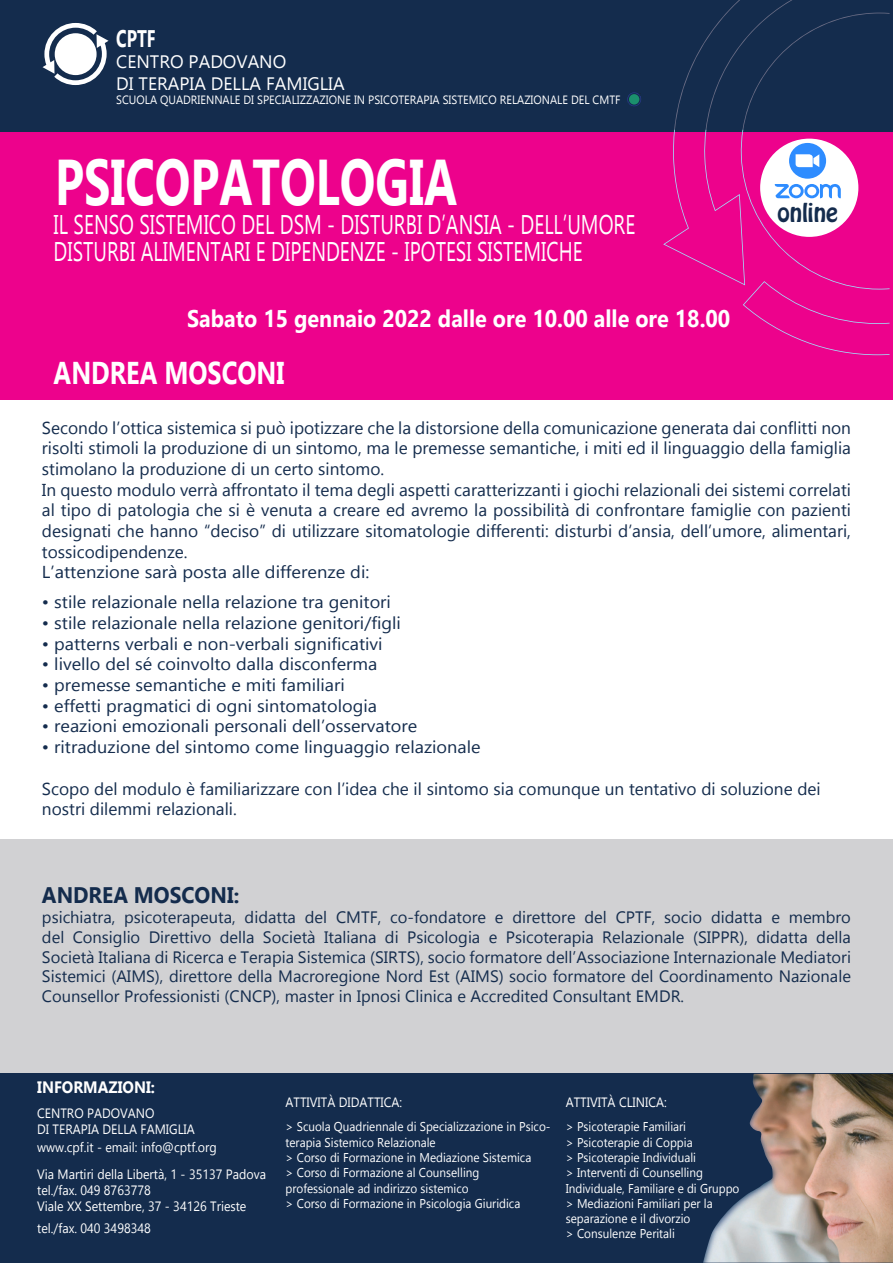
<style>
.page{position:relative;width:893px;height:1263px;background:#fff}
.page>*{position:absolute;margin:0;border:0;box-sizing:border-box;transform-origin:0 0}
.t1{font:700 64.5px "Gadugi";color:#fff;scale:.73 1}
.t2{font:700 31.5px "Gadugi";color:#fff;scale:.8 1}
.t3{font:27px/27px "Gadugi";color:#fff;scale:.73 1}
.t4{font:700 24px "Gadugi";color:#fff;scale:.9 1}
.t5{font:700 24px "Gadugi";color:#fff;scale:.7 1}
.t6{font:700 22.5px "Gadugi";color:#142c4d;scale:.93 1}
.t7{font:22.5px "Hobo Std";color:#142c4d}
.t8{font:18px/21.6px "Gadugi";color:#fff}
.t9{font:17.25px/20.7px "Gadugi";color:#142c4d}
.t10{font:17.25px "Gadugi";color:#142c4d;scale:1.05 1}
.t11{font:16.5px/19.8px "Gadugi";color:#142c4d;text-align:justify}
.t12{font:700 16.5px "Gadugi";color:#fff;scale:.92 1}
.t13{font:13.5px/16.2px "Gadugi";color:#fff;scale:.92 1}
.t14{font:12.75px/15.3px "Gadugi";color:#fff;scale:.92 1}
.t15{font:12px "Gadugi";color:#fff;scale:.92 1}
.s1{font-size:21px}
</style>
<div class="page">
<div style="left:0;top:125px;width:893px;height:275px;background:#ed028c"></div>
<div style="left:0;top:0;width:893px;height:132px;background:#142c4d"></div>
<svg style="left:43px;top:23px;width:66px;height:62px"></svg>
<svg style="left:627px;top:92px;width:14px;height:14px"></svg>
<div style="left:0;top:1066px;width:893px;height:197px;background:#142c4d"></div>
<img style="left:703px;top:1074px;width:190px;height:189px">
<div style="left:0;top:840px;width:893px;height:233px;background:#d1d1d3"></div>
<svg style="left:663px;top:0;width:226px;height:355px"></svg>
<h3 class="t5" style="left:116px;top:24px;width:58px">CPTF</h3>
<p class="t8" style="left:116px;top:51px;width:230px">CENTRO PADOVANO<br>DI TERAPIA DELLA FAMIGLIA</p>
<p class="t15" style="left:116px;top:93px;width:550px">SCUOLA QUADRIENNALE DI SPECIALIZZAZIONE IN PSICOTERAPIA SISTEMICO RELAZIONALE DEL CMTF</p>
<h1 class="t1" style="left:55px;top:144px;width:552px">PSICOPATOLOGIA</h1>
<h3 class="t3" style="left:54px;top:210px;width:798px">IL SENSO SISTEMICO DEL DSM - DISTURBI D’ANSIA - DELL’UMORE<br>DISTURBI ALIMENTARI E DIPENDENZE - IPOTESI SISTEMICHE</h3>
<h3 class="t4" style="left:187px;top:304px;width:605px">Sabato 15 gennaio 2022 dalle ore 10.00 alle ore 18.00</h3>
<h2 class="t2" style="left:54px;top:353px;width:290px">ANDREA MOSCONI</h2>
<h3 class="t7" style="left:777px;top:197px;width:62px">online</h3>
<p class="t9" style="left:42px;top:417px;width:810px">Secondo l’ottica sistemica si può ipotizzare che la distorsione della comunicazione generata dai conflitti non risolti stimoli la produzione di un sintomo, ma le premesse semantiche, i miti ed il linguaggio della famiglia stimolano la produzione di un certo sintomo.<br>In questo modulo verrà affrontato il tema degli aspetti caratterizzanti i giochi relazionali dei sistemi correlati al tipo di patologia che si è venuta a creare ed avremo la possibilità di confrontare famiglie con pazienti designati che hanno “deciso” di utilizzare sitomatologie differenti: disturbi d’ansia, dell’umore, alimentari, tossicodipendenze.<br>L’attenzione sarà posta alle differenze di:</p>
<p class="t10" style="left:42px;top:592px;width:334px">• stile relazionale nella relazione tra genitori</p>
<p class="t10" style="left:42px;top:612px;width:343px">• stile relazionale nella relazione genitori/figli</p>
<p class="t10" style="left:42px;top:633px;width:326px">• patterns verbali e non-verbali significativi</p>
<p class="t10" style="left:42px;top:654px;width:321px">• livello del sé coinvolto dalla disconferma</p>
<p class="t10" style="left:42px;top:674px;width:290px">• premesse semantiche e miti familiari</p>
<p class="t10" style="left:42px;top:695px;width:320px">• effetti pragmatici di ogni sintomatologia</p>
<p class="t10" style="left:42px;top:716px;width:359px">• reazioni emozionali personali dell’osservatore</p>
<p class="t10" style="left:42px;top:737px;width:419px">• ritraduzione del sintomo come linguaggio relazionale</p>
<p class="t9" style="left:42px;top:778px;width:780px">Scopo del modulo è familiarizzare con l’idea che il sintomo sia comunque un tentativo di soluzione dei nostri dilemmi relazionali.</p>
<h3 class="t6" style="left:42px;top:882px;width:214px">ANDREA MOSCONI<span class="s1">:</span></h3>
<p class="t11" style="left:42px;top:907px;width:810px">psichiatra, psicoterapeuta, didatta del CMTF, co-fondatore e direttore del CPTF, socio didatta e membro del Consiglio Direttivo della Società Italiana di Psicologia e Psicoterapia Relazionale (SIPPR), didatta della Società Italiana di Ricerca e Terapia Sistemica (SIRTS), socio formatore dell’Associazione Internazionale Mediatori Sistemici (AIMS), direttore della Macroregione Nord Est (AIMS) socio formatore del Coordinamento Nazionale Counsellor Professionisti (CNCP), master in Ipnosi Clinica e Accredited Consultant EMDR.</p>
<p class="t12" style="left:37px;top:1077px;width:130px">INFORMAZIONI:</p>
<p class="t13" style="left:37px;top:1105px;width:173px">CENTRO PADOVANO<br>DI TERAPIA DELLA FAMIGLIA</p>
<p class="t13" style="left:37px;top:1134px;width:250px;line-height:26.7px">www.cpf.it - email: info@cptf.org<br>Via Martiri della Libertà, 1 - 35137 Padova</p>
<p class="t13" style="left:37px;top:1182px;width:229px">tel./fax. 049 8763778<br>Viale XX Settembre, 37 - 34126 Trieste</p>
<p class="t13" style="left:37px;top:1220px;width:125px">tel./fax. 040 3498348</p>
<p class="t13" style="left:286px;top:1094px;width:128px">ATTIVITà DIDATTICA:</p>
<p class="t14" style="left:286px;top:1119px;width:290px">&gt; Scuola Quadriennale di Specializzazione in Psico&shy;terapia Sistemico Relazionale<br>&gt; Corso di Formazione in Mediazione Sistemica<br>&gt; Corso di Formazione al Counselling professionale ad indirizzo sistemico<br>&gt; Corso di Formazione in Psicologia Giuridica</p>
<p class="t13" style="left:566px;top:1094px;width:111px">ATTIVITà CLINICA:</p>
<p class="t14" style="left:566px;top:1119px;width:190px">&gt; Psicoterapie Familiari<br>&gt; Psicoterapie di Coppia<br>&gt; Psicoterapie Individuali<br>&gt; Interventi di Counselling<br>Individuale, Familiare e di Gruppo &gt; Mediazioni Familiari per la separazione e il divorzio<br>&gt; Consulenze Peritali</p>
</div>
